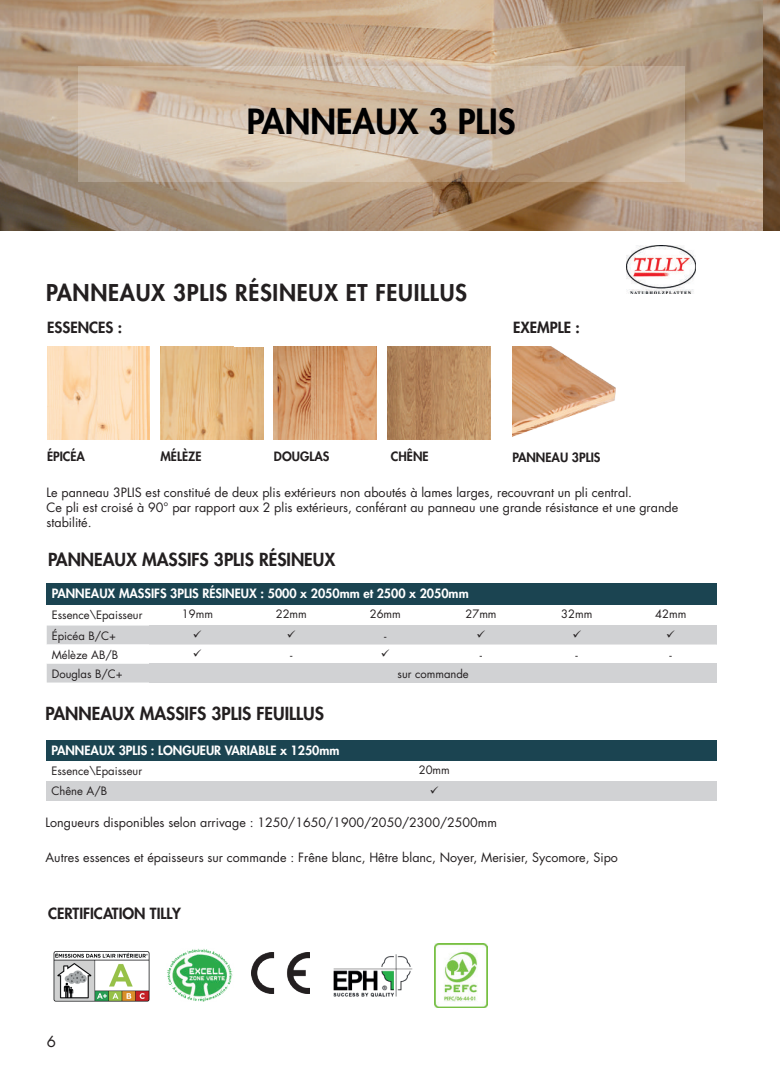
<style>
.page{position:relative;width:780px;height:1088px;background:#fff}
.page>*{position:absolute;margin:0;border:0;box-sizing:border-box;transform-origin:0 0}
.t1{font:800 33.75px "Futura LT";color:#000001}
.t2{font:800 22.5px "Futura LT";letter-spacing:.03em;color:#231f20}
.t3{font:800 17.5px "Futura LT";color:#231f20}
.t4{font:800 15px "Futura LT";color:#231f20}
.t5{font:15px "Futura LT";color:#231f20}
.t6{font:12.5px/15px "Futura LT";color:#231f20}
.t7{font:800 12.5px "Futura LT";color:#fff}
.t8{font:800 12.5px "Futura LT";color:#231f20}
.t9{font:11.25px "Futura LT";color:#231f20}
</style>
<div class="page">
<img style="left:0;top:0;width:780px;height:230px">
<svg style="left:78px;top:66px;width:606px;height:116px;background:#cab7a2"></svg>
<img style="left:626px;top:246px;width:69px;height:48px">
<img style="left:167px;top:949px;width:66px;height:52px">
<img style="left:251px;top:952px;width:58px;height:42px">
<img style="left:333px;top:954px;width:80px;height:43px">
<img style="left:53px;top:951px;width:97px;height:50px">
<div style="left:47px;top:583px;width:669px;height:21px;background:#1b4451"></div>
<div style="left:46px;top:740px;width:670px;height:20px;background:#1b4451"></div>
<div style="left:46px;top:781px;width:106px;height:19px;background:#d1d2d4"></div>
<div style="left:152px;top:781px;width:564px;height:19px;background:#d1d2d4"></div>
<img style="left:274px;top:347px;width:103px;height:92px">
<img style="left:47px;top:347px;width:103px;height:92px">
<img style="left:387px;top:347px;width:103px;height:92px">
<img style="left:160px;top:347px;width:103px;height:92px">
<img style="left:512px;top:347px;width:103px;height:90px">
<img style="left:434px;top:944px;width:53px;height:63px">
<svg style="left:47px;top:625px;width:669px;height:57px"></svg>
<h1 class="t1" style="left:247px;top:99px;width:270px">PANNEAUX 3 PLIS</h1>
<h2 class="t2" style="left:46px;top:278px;width:422px">PANNEAUX 3PLIS RÉSINEUX ET FEUILLUS</h2>
<p class="t4" style="left:47px;top:317px;width:76px">ESSENCES :</p>
<p class="t4" style="left:513px;top:318px;width:68px">EXEMPLE :</p>
<p class="t8" style="left:47px;top:448px;width:39px">ÉPICÉA</p>
<p class="t8" style="left:274px;top:448px;width:57px">DOUGLAS</p>
<p class="t8" style="left:391px;top:448px;width:39px">CHÊNE</p>
<p class="t8" style="left:160px;top:448px;width:42px">MÉLÈZE</p>
<p class="t8" style="left:512px;top:449px;width:90px">PANNEAU 3PLIS</p>
<p class="t6" style="left:46px;top:485px;width:633px">Le panneau 3PLIS est constitué de deux plis extérieurs non aboutés à lames larges, recouvrant un pli central.<br>Ce pli est croisé à 90° par rapport aux 2 plis extérieurs, conférant au panneau une grande résistance et une grande stabilité.</p>
<h3 class="t3" style="left:48px;top:548px;width:289px">PANNEAUX MASSIFS 3PLIS RÉSINEUX</h3>
<p class="t7" style="left:52px;top:585px;width:418px">PANNEAUX MASSIFS 3PLIS RÉSINEUX : 5000 x 2050mm et 2500 x 2050mm</p>
<p class="t9" style="left:52px;top:608px;width:92px">Essence\Epaisseur</p>
<p class="t9" style="left:182px;top:607px;width:33px">19mm</p>
<p class="t9" style="left:276px;top:607px;width:33px">22mm</p>
<p class="t9" style="left:370px;top:607px;width:33px">26mm</p>
<p class="t9" style="left:465px;top:607px;width:33px">27mm</p>
<p class="t9" style="left:561px;top:607px;width:33px">32mm</p>
<p class="t9" style="left:655px;top:607px;width:33px">42mm</p>
<p class="t9" style="left:52px;top:628px;width:66px">Épicéa B/C+</p>
<p class="t9" style="left:384px;top:628px;width:4px">-</p>
<p class="t9" style="left:52px;top:647px;width:68px">Mélèze AB/B</p>
<p class="t9" style="left:290px;top:647px;width:4px">-</p>
<p class="t9" style="left:480px;top:647px;width:4px">-</p>
<p class="t9" style="left:575px;top:647px;width:4px">-</p>
<p class="t9" style="left:669px;top:647px;width:4px">-</p>
<p class="t9" style="left:52px;top:666px;width:73px">Douglas B/C+</p>
<p class="t9" style="left:397px;top:666px;width:73px">sur commande</p>
<h3 class="t3" style="left:46px;top:702px;width:280px">PANNEAUX MASSIFS 3PLIS FEUILLUS</h3>
<p class="t7" style="left:51px;top:742px;width:289px">PANNEAUX 3PLIS : LONGUEUR VARIABLE x 1250mm</p>
<p class="t9" style="left:51px;top:764px;width:92px">Essence\Epaisseur</p>
<p class="t9" style="left:419px;top:763px;width:33px">20mm</p>
<p class="t9" style="left:51px;top:784px;width:57px">Chêne A/B</p>
<p class="t6" style="left:46px;top:815px;width:453px">Longueurs disponibles selon arrivage : 1250/1650/1900/2050/2300/2500mm</p>
<p class="t6" style="left:46px;top:850px;width:574px">Autres essences et épaisseurs sur commande : Frêne blanc, Hêtre blanc, Noyer, Merisier, Sycomore, Sipo</p>
<p class="t4" style="left:48px;top:903px;width:134px">CERTIFICATION TILLY</p>
<p class="t5" style="left:47px;top:1032px;width:11px">6</p>
</div>
